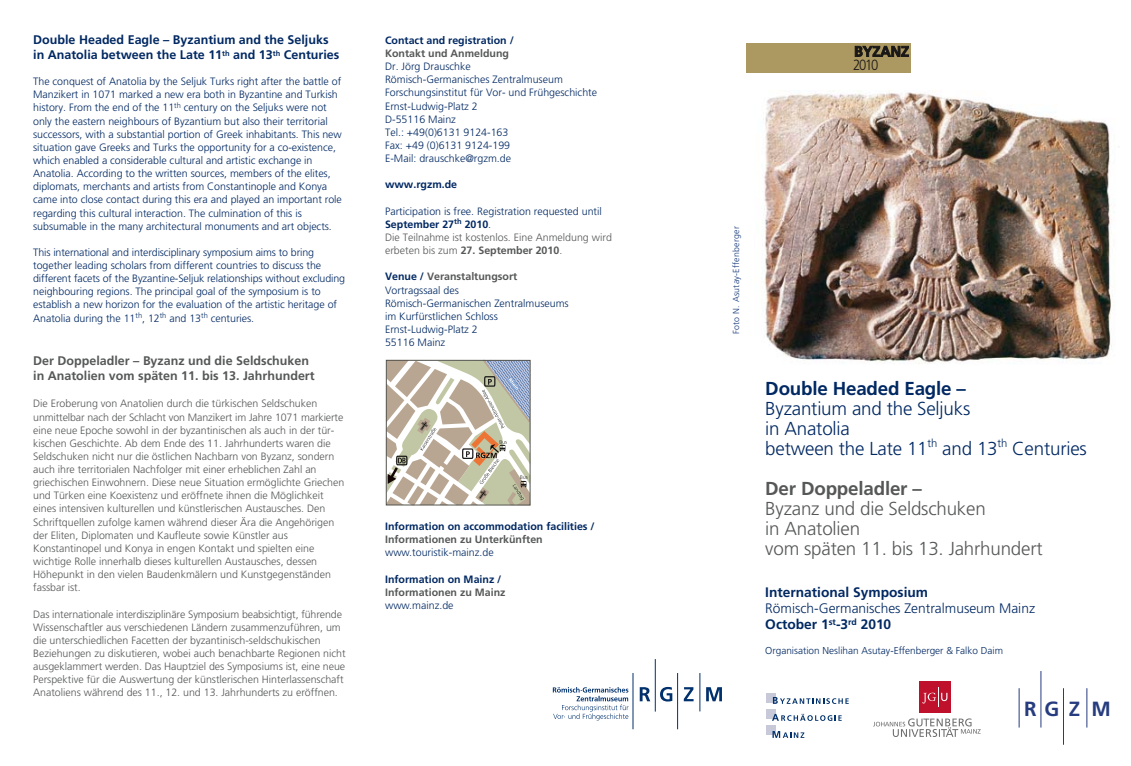
<style>
.page{position:relative;width:1131px;height:766px;background:#fff}
.page>*{position:absolute;margin:0;border:0;box-sizing:border-box;transform-origin:0 0}
.t1{font:700 20.5px "Frutiger LT";color:#263c7f}
.t2{font:300 18.75px/20px "Frutiger LT";letter-spacing:-.01em;color:#002862}
.t3{font:300 18.75px/20px "Frutiger LT";letter-spacing:-.01em;color:#565757}
.t4{font:300 14.75px "Frutiger LT";color:#1a1817;scale:.88 1}
.t5{font:300 13.75px/16.2px "Frutiger LT";color:#002862}
.t6{font:700 12.5px/15px "Frutiger LT";color:#002862}
.t7{font:700 12.5px/15px "Frutiger LT";color:#565757}
.t8{font:300 10.62px/13.1px "Frutiger LT";color:#002862}
.t9{font:300 10.62px/13.1px "Frutiger LT";color:#565757}
.t10{font:700 10.62px/13.1px "Frutiger LT";color:#002862}
.t11{font:700 10.62px/13.1px "Frutiger LT";color:#565757}
.t12{font:300 10px "Frutiger LT";color:#002862}
.t13{font:300 8.75px "Frutiger LT";letter-spacing:.025em;color:#153979}
.s1{font-weight:700}
.s2{font-weight:700;color:#565757}
.s3{color:#002862}
.s4{font-weight:700;color:#002862}
.s5{color:#565757}
.s6{font-weight:300}
.s7{font-weight:300;color:#002862}
</style>
<div class="page">
<hr style="left:1086px;top:688px;width:1px;height:39px;background:#263c7f">
<hr style="left:1040px;top:670px;width:1px;height:57px;background:#263c7f">
<hr style="left:1063px;top:688px;width:1px;height:56px;background:#263c7f">
<hr style="left:1018px;top:688px;width:1px;height:39px;background:#263c7f">
<svg style="left:873px;top:718px;width:107px;height:18px"></svg>
<div style="left:919px;top:681px;width:31px;height:31px;background:#bf112c"></div>
<svg style="left:922px;top:687px;width:25px;height:19px"></svg>
<div style="left:766px;top:692px;width:9px;height:10px;background:#c7c9d8"></div>
<div style="left:765px;top:709px;width:10px;height:9px;background:#c7c9d8"></div>
<div style="left:766px;top:725px;width:9px;height:9px;background:#c7c9d8"></div>
<svg style="left:772px;top:696px;width:76px;height:7px"></svg>
<svg style="left:772px;top:713px;width:69px;height:7px"></svg>
<svg style="left:772px;top:730px;width:32px;height:7px"></svg>
<svg style="left:639px;top:687px;width:11px;height:14px"></svg>
<svg style="left:660px;top:686px;width:12px;height:15px"></svg>
<svg style="left:683px;top:687px;width:10px;height:14px"></svg>
<svg style="left:706px;top:687px;width:16px;height:14px"></svg>
<svg style="left:552px;top:687px;width:76px;height:33px"></svg>
<hr style="left:655px;top:658px;width:1px;height:53px;background:#00316c">
<hr style="left:677px;top:672px;width:1px;height:57px;background:#00316c">
<hr style="left:699px;top:672px;width:1px;height:39px;background:#00316c">
<hr style="left:632px;top:672px;width:1px;height:57px;background:#00316c">
<div style="left:746px;top:43px;width:165px;height:29px;background:#ac9861"></div>
<svg style="left:854px;top:45px;width:55px;height:12px"></svg>
<img style="left:763px;top:91px;width:349px;height:273px">
<svg style="left:386px;top:359px;width:145px;height:146px"></svg>
<p class="t6" style="left:33px;top:32px;width:308px">Double Headed Eagle – Byzantium and the Seljuks in Anatolia between the Late 11<sup>th</sup> and 13<sup>th</sup> Centuries</p>
<p class="t8" style="left:33px;top:75px;width:310px">The conquest of Anatolia by the Seljuk Turks right after the battle of Manzikert in 1071 marked a new era both in Byzantine and Turkish history. From the end of the 11<sup>th</sup> century on the Seljuks were not only the eastern neighbours of Byzantium but also their territorial successors, with a substantial portion of Greek inhabitants. This new situation gave Greeks and Turks the opportunity for a co-existence, which enabled a considerable cultural and artistic exchange in Anatolia. According to the written sources, members of the elites, diplomats, merchants and artists from Constantinople and Konya came into close contact during this era and played an important role regarding this cultural interaction. The culmination of this is subsumable in the many architectural monuments and art objects.</p>
<p class="t8" style="left:33px;top:246px;width:313px">This international and interdisciplinary symposium aims to bring together leading scholars from different countries to discuss the different facets of the Byzantine-Seljuk relationships without excluding neighbouring regions. The principal goal of the symposium is to establish a new horizon for the evaluation of the artistic heritage of Anatolia during the 11<sup>th</sup>, 12<sup>th</sup> and 13<sup>th</sup> centuries.</p>
<p class="t7" style="left:33px;top:353px;width:283px">Der Doppeladler – Byzanz und die Seldschuken in Anatolien vom späten 11. bis 13. Jahrhundert</p>
<p class="t9" style="left:33px;top:397px;width:312px">Die Eroberung von Anatolien durch die türkischen Seldschuken unmittelbar nach der Schlacht von Manzikert im Jahre 1071 markierte eine neue Epoche sowohl in der byzantinischen als auch in der tür&shy;kischen Geschichte. Ab dem Ende des 11. Jahrhunderts waren die Seldschuken nicht nur die östlichen Nachbarn von Byzanz, sondern auch ihre territorialen Nachfolger mit einer erheblichen Zahl an griechischen Einwohnern. Diese neue Situation ermöglichte Griechen und Türken eine Koexistenz und eröffnete ihnen die Möglichkeit eines intensiven kulturellen und künstlerischen Austausches. Den Schriftquellen zufolge kamen während dieser Ära die Angehörigen der Eliten, Diplomaten und Kaufleute sowie Künstler aus Konstantinopel und Konya in engen Kontakt und spielten eine wichtige Rolle innerhalb dieses kulturellen Austausches, dessen Höhepunkt in den vielen Baudenkmälern und Kunstgegenständen fassbar ist.</p>
<p class="t9" style="left:33px;top:607px;width:314px">Das internationale interdisziplinäre Symposium beabsichtigt, führende Wissenschaftler aus verschiedenen Ländern zusammenzuführen, um die unterschiedlichen Facetten der byzantinisch-seldschukischen Beziehungen zu diskutieren, wobei auch benachbarte Regionen nicht ausgeklammert werden. Das Hauptziel des Symposiums ist, eine neue Perspektive für die Auswertung der künstlerischen Hinterlassenschaft Anatoliens während des 11., 12. und 13. Jahrhunderts zu eröffnen.</p>
<p class="t8" style="left:385px;top:34px;width:213px"><span class="s1">Contact and registration /<br></span><span class="s2">Kontakt und Anmeldung<br></span>Dr. Jörg Drauschke<br>Römisch-Germanisches Zentralmuseum<br>Forschungsinstitut für Vor- und Frühgeschichte<br>Ernst-Ludwig-Platz 2<br>D-55116 Mainz<br>Tel.: +49(0)6131 9124-163<br>Fax: +49 (0)6131 9124-199<br>E-Mail: drauschke@rgzm.de</p>
<p class="t10" style="left:385px;top:178px;width:74px">www.rgzm.de</p>
<p class="t9" style="left:385px;top:204px;width:228px"><span class="s3">Participation is free. Registration requested until </span><span class="s4">September 27</span><sup>th</sup> <span class="s4">2010</span><span class="s3">.<br></span>Die Teilnahme ist kostenlos. Eine Anmeldung wird erbeten bis zum <span class="s1">27. September 2010</span>.</p>
<p class="t8" style="left:385px;top:270px;width:185px"><span class="s1">Venue /</span> <span class="s2">Veranstaltungsort<br></span>Vortragssaal des<br>Römisch-Germanischen Zentralmuseums im Kurfürstlichen Schloss<br>Ernst-Ludwig-Platz 2<br>55116 Mainz</p>
<p class="t10" style="left:385px;top:519px;width:211px">Information on accommodation facilities /<br><span class="s5">Informationen zu Unterkünften </span><span class="s6">www.touristik-mainz.de</span></p>
<p class="t11" style="left:385px;top:572px;width:122px"><span class="s3">Information on Mainz /<br></span>Informationen zu Mainz <span class="s7">www.mainz.de</span></p>
<p class="t4" style="left:853px;top:56px;width:30px">2010</p>
<p class="t13" style="left:731px;top:334px;width:109px;rotate:-90deg">Foto N. Asutay-Effenberger</p>
<p class="t2" style="left:765px;top:378px;width:323px"><span class="s1">Double Headed Eagle –<br></span>Byzantium and the Seljuks<br>in Anatolia<br>between the Late 11<sup>th</sup> and 13<sup>th</sup> Centuries</p>
<p class="t3" style="left:765px;top:478px;width:279px"><span class="s1">Der Doppeladler –<br></span>Byzanz und die Seldschuken<br>in Anatolien<br>vom späten 11. bis 13. Jahrhundert</p>
<p class="t5" style="left:765px;top:583px;width:271px"><span class="s1">International Symposium<br></span>Römisch-Germanisches Zentralmuseum Mainz<br><span class="s1">October 1</span><sup>st</sup><span class="s1">-3</span><sup>rd</sup> <span class="s1">2010</span></p>
<p class="t12" style="left:765px;top:644px;width:239px">Organisation Neslihan Asutay-Effenberger &amp; Falko Daim</p>
<p class="t1" style="left:1024px;top:696px;width:88px">RGZM</p>
</div>
